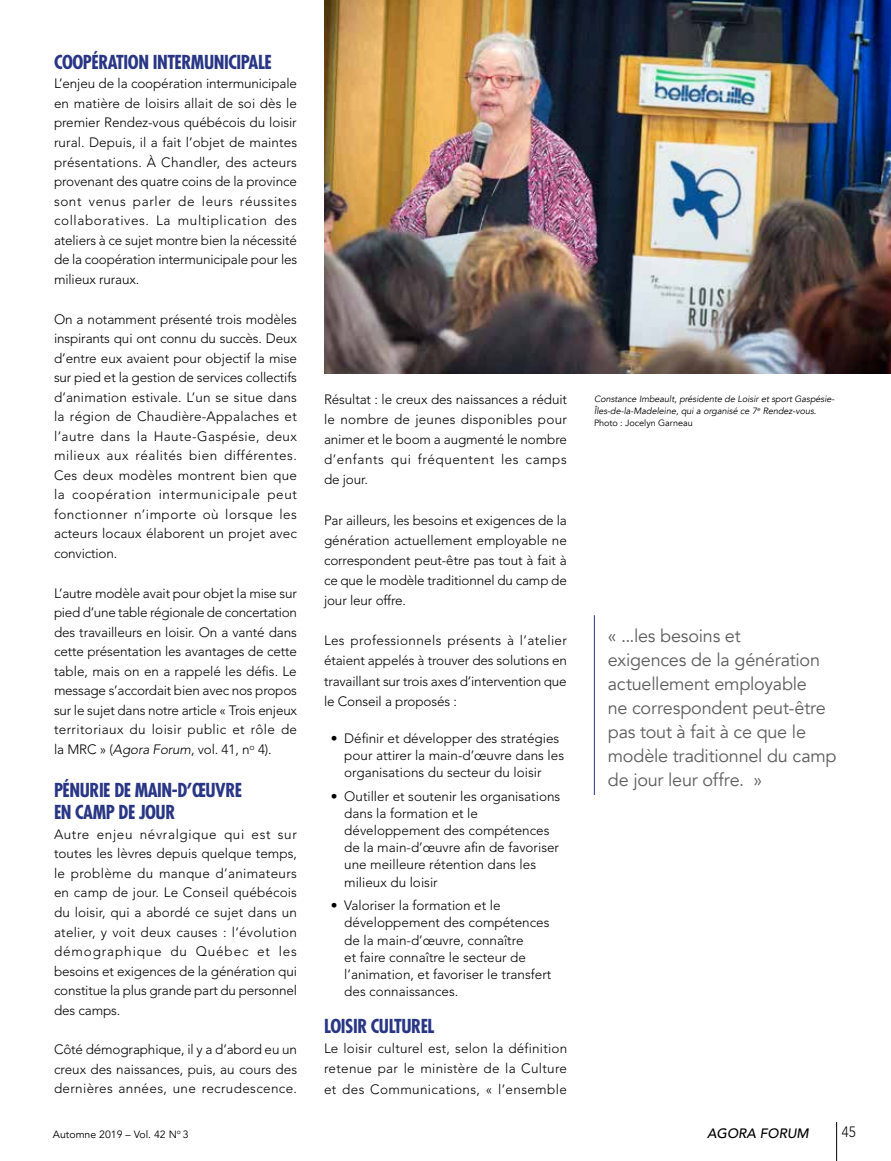
<style>
.page{position:relative;width:891px;height:1161px;background:#fff}
.page>*{position:absolute;margin:0;border:0;box-sizing:border-box;transform-origin:0 0}
.t1{font:700 condensed 18.75px/22.5px "Futura";letter-spacing:-.025em;color:#283685}
.t2{font:18px/24px "Avenir";letter-spacing:-.01em;color:#5e5e5f}
.t3{font:300 14.85px "Avenir";color:#000;scale:.91 1}
.t4{font:300 13.5px/19.5px "Avenir";color:#000;text-align:justify}
.t5{font:italic 500 13.5px "Avenir";color:#000}
.t6{font:10.5px "Avenir";color:#000}
.t7{font:italic 9.15px/12.1px "Avenir";letter-spacing:-.005em;color:#000}
.s1{font-style:italic}
.s2{font-style:normal}
</style>
<div class="page">
<img style="left:324px;top:0;width:567px;height:374px">
<hr style="left:594px;top:615px;width:1px;height:180px;background:#283685">
<hr style="left:836px;top:1122px;width:1px;height:39px;background:#000">
<h1 class="t1" style="left:54px;top:51px;width:219px">COOPÉRATION INTERMUNICIPALE</h1>
<p class="t4" style="left:54px;top:75px;width:245px">L’enjeu de la coopération intermunicipale en matière de loisirs allait de soi dès le premier Rendez-vous québécois du loisir rural. Depuis, il a fait l’objet de maintes présentations. À Chandler, des acteurs provenant des quatre coins de la province sont venus parler de leurs réussites collaboratives. La multiplication des ateliers à ce sujet montre bien la nécessité de la coopération intermunicipale pour les milieux ruraux.</p>
<p class="t4" style="left:54px;top:310px;width:245px">On a notamment présenté trois modèles inspirants qui ont connu du succès. Deux d’entre eux avaient pour objectif la mise sur pied et la gestion de services collectifs d’animation estivale. L’un se situe dans la région de Chaudière-Appalaches et l’autre dans la Haute-Gaspésie, deux milieux aux réalités bien différentes.<br>Ces deux modèles montrent bien que la coopération intermunicipale peut fonctionner n’importe où lorsque les acteurs locaux élaborent un projet avec conviction.</p>
<p class="t4" style="left:54px;top:584px;width:245px">L’autre modèle avait pour objet la mise sur pied d’une table régionale de concertation des travailleurs en loisir. On a vanté dans cette présentation les avantages de cette table, mais on en a rappelé les défis. Le message s’accordait bien avec nos propos sur le sujet dans notre article « Trois enjeux territoriaux du loisir public et rôle de la MRC » (<span class="s1">Agora Forum</span>, vol. 41, n<sup>o</sup> 4).</p>
<h1 class="t1" style="left:54px;top:779px;width:190px">PÉNURIE DE MAIN-D’ŒUVRE<br>EN CAMP DE JOUR</h1>
<p class="t4" style="left:54px;top:826px;width:245px">Autre enjeu névralgique qui est sur toutes les lèvres depuis quelque temps, le problème du manque d’animateurs en camp de jour. Le Conseil québécois du loisir, qui a abordé ce sujet dans un atelier, y voit deux causes : l’évolution démographique du Québec et les besoins et exigences de la génération qui constitue la plus grande part du personnel des camps.</p>
<p class="t4" style="left:54px;top:1041px;width:245px">Côté démographique, il y a d’abord eu un creux des naissances, puis, au cours des dernières années, une recrudescence.</p>
<p class="t4" style="left:324px;top:390px;width:245px;line-height:20.1px">Résultat : le creux des naissances a réduit le nombre de jeunes disponibles pour animer et le boom a augmenté le nombre d’enfants qui fréquentent les camps de jour.</p>
<p class="t4" style="left:324px;top:511px;width:245px;line-height:20.1px">Par ailleurs, les besoins et exigences de la génération actuellement employable ne correspondent peut-être pas tout à fait à ce que le modèle traditionnel du camp de jour leur offre.</p>
<p class="t4" style="left:324px;top:632px;width:244px;line-height:20.1px">Les professionnels présents à l’atelier étaient appelés à trouver des solutions en travaillant sur trois axes d’intervention que le Conseil a proposés :</p>
<p class="t4" style="left:344px;top:731px;width:221px;line-height:17.1px;text-align:left;text-indent:-14px">• Définir et développer des stratégies pour attirer la main-d’œuvre dans les organisations du secteur du loisir</p>
<p class="t4" style="left:344px;top:789px;width:218px;line-height:17.1px;text-align:left;text-indent:-14px">• Outiller et soutenir les organisations dans la formation et le développement des compétences de la main-d’œuvre afin de favoriser une meilleure rétention dans les milieux du loisir</p>
<p class="t4" style="left:344px;top:898px;width:209px;line-height:17.1px;text-align:left;text-indent:-14px">• Valoriser la formation et le développement des compétences de la main-d’œuvre, connaître<br>et faire connaître le secteur de l’animation, et favoriser le transfert des connaissances.</p>
<h1 class="t1" style="left:324px;top:1015px;width:112px">LOISIR CULTUREL</h1>
<p class="t4" style="left:324px;top:1040px;width:245px;line-height:20.1px">Le loisir culturel est, selon la définition retenue par le ministère de la Culture et des Communications, « l’ensemble</p>
<p class="t7" style="left:594px;top:393px;width:242px">Constance Imbeault, présidente de Loisir et sport Gaspésie-<br>Îles-de-la-Madeleine, qui a organisé ce 7<sup>e</sup> Rendez-vous.<br><span class="s2">Photo : Jocelyn Garneau</span></p>
<h2 class="t2" style="left:608px;top:626px;width:230px">« ...les besoins et<br>exigences de la génération actuellement employable<br>ne correspondent peut-être pas tout à fait à ce que le modèle traditionnel du camp de jour leur offre. »</h2>
<p class="t6" style="left:53px;top:1130px;width:137px">Automne 2019 – Vol. 42 N<sup>o</sup> 3</p>
<p class="t5" style="left:707px;top:1125px;width:103px">AGORA FORUM</p>
<p class="t3" style="left:842px;top:1126px;width:17px">45</p>
</div>
